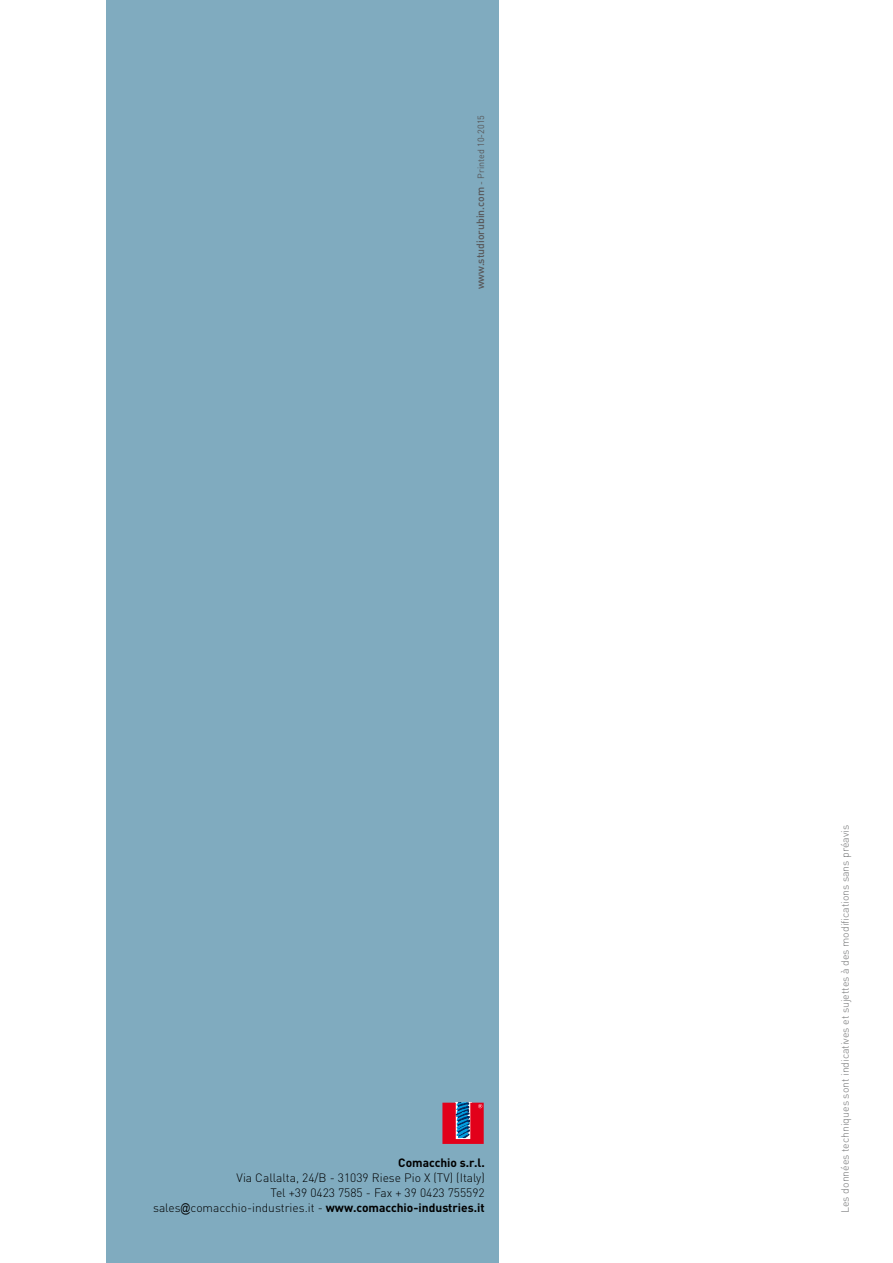
<style>
.page{position:relative;width:893px;height:1263px;background:#fff}
.page>*{position:absolute;margin:0;border:0;box-sizing:border-box;transform-origin:0 0}
.t1{font:300 12px/15px "DIN Pro";color:#000;text-align:right}
.t2{font:700 12px "DIN Pro";color:#000}
.t3{font:300 10.5px "DIN Pro";color:#707172}
.t4{font:500 10.5px "DIN Pro";color:#58585a}
.s1{font-weight:400;font-size:9px}
.s2{font-family:"Arial Narrow";font-weight:400}
.s3{font-weight:700}
</style>
<div class="page">
<div style="left:106px;top:0;width:393px;height:1263px;background:#80abbf"></div>
<svg style="left:442px;top:1102px;width:42px;height:42px;background:#aa2f4f"></svg>
<p class="t4" style="left:473px;top:289px;width:176px;rotate:-90deg">www.studiorubin.com <span class="s1">- Printed 10-2015</span></p>
<p class="t2" style="left:398px;top:1154px;width:88px">Comacchio s.r.l.</p>
<p class="t1" style="left:153px;top:1169px;width:333px">Via Callalta, 24/B - 31039 Riese Pio X (TV) (Italy)<br>Tel +39 0423 7585 - Fax + 39 0423 755592 sales<span class="s2">@</span>comacchio-industries.it - <span class="s3">www.comacchio-industries.it</span></p>
<p class="t3" style="left:838px;top:1213px;width:390px;rotate:-90deg">Les données techniques sont indicatives et sujettes à des modifications sans préavis</p>
</div>
